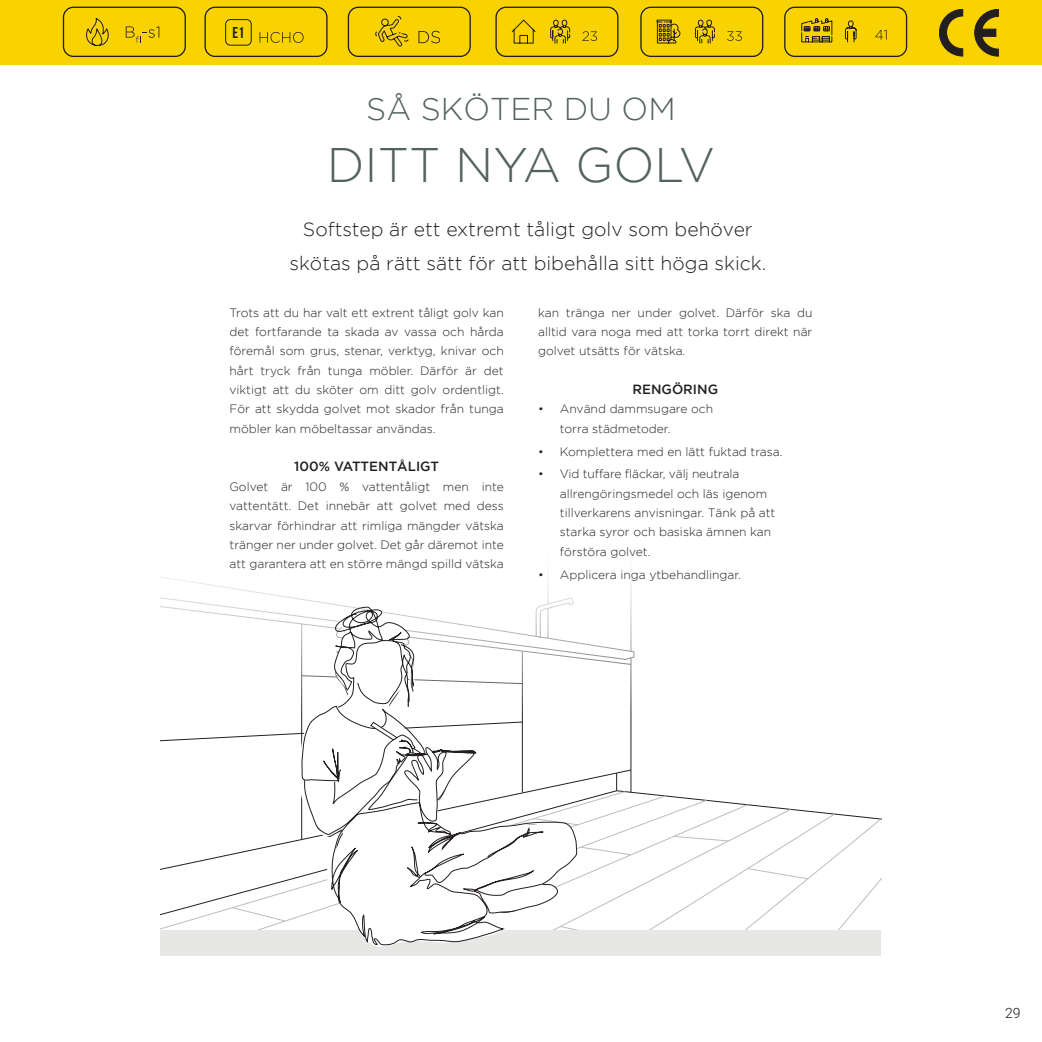
<style>
.page{position:relative;width:1042px;height:1042px;background:#fff}
.page>*{position:absolute;margin:0;border:0;box-sizing:border-box;transform-origin:0 0}
.t1{font:300 48.3px "Gotham";color:#52635a}
.t2{font:300 31.5px "Gotham";color:#52635a}
.t3{font:300 19.43px/33.9px "Gotham";color:#231f20;text-align:center}
.t4{font:700 15.75px "Bebas Neue";color:#231f20}
.t5{font:300 14px "Heebo";color:#15181b}
.t6{font:500 13.3px "Gotham";color:#231f20}
.t7{font:300 12.08px/19.4px "Gotham";color:#231f20;text-align:justify}
</style>
<div class="page">
<hr style="left:630px;top:537px;width:1px;height:255px;background:#231f20">
<hr style="left:548px;top:537px;width:1px;height:105px;background:#231f20">
<svg style="left:634px;top:818px;width:247px;height:112px"></svg>
<svg style="left:673px;top:822px;width:208px;height:108px"></svg>
<div style="left:161px;top:930px;width:720px;height:25px;background:#e7e7e5"></div>
<svg style="left:161px;top:569px;width:473px;height:361px"></svg>
<svg style="left:304px;top:606px;width:273px;height:339px"></svg>
<div style="left:0;top:0;width:1042px;height:64px;background:#f9d202"></div>
<div style="left:784px;top:7px;width:123px;height:50px;border:1px solid #231f20;border-radius:10px"></div>
<div style="left:640px;top:7px;width:123px;height:50px;border:1px solid #231f20;border-radius:10px"></div>
<div style="left:495px;top:7px;width:123px;height:50px;border:1px solid #231f20;border-radius:10px"></div>
<div style="left:348px;top:7px;width:123px;height:50px;border:1px solid #231f20;border-radius:10px"></div>
<div style="left:204px;top:7px;width:123px;height:50px;border:1px solid #231f20;border-radius:10px"></div>
<svg style="left:939px;top:9px;width:24px;height:47px"></svg>
<svg style="left:974px;top:9px;width:24px;height:47px"></svg>
<div style="left:63px;top:7px;width:123px;height:50px;border:1px solid #231f20;border-radius:10px"></div>
<svg style="left:126px;top:26px;width:33px;height:17px"></svg>
<svg style="left:86px;top:18px;width:22px;height:29px"></svg>
<svg style="left:259px;top:32px;width:45px;height:11px"></svg>
<div style="left:225px;top:19px;width:27px;height:27px;border:1px solid #231f20;border-radius:5px"></div>
<svg style="left:418px;top:31px;width:22px;height:12px"></svg>
<svg style="left:375px;top:16px;width:34px;height:31px"></svg>
<svg style="left:582px;top:31px;width:15px;height:10px"></svg>
<svg style="left:511px;top:19px;width:25px;height:25px"></svg>
<svg style="left:550px;top:19px;width:20px;height:25px"></svg>
<svg style="left:695px;top:19px;width:20px;height:25px"></svg>
<svg style="left:656px;top:19px;width:24px;height:25px"></svg>
<svg style="left:727px;top:31px;width:15px;height:10px"></svg>
<svg style="left:801px;top:18px;width:31px;height:25px"></svg>
<svg style="left:875px;top:30px;width:11px;height:10px"></svg>
<svg style="left:845px;top:20px;width:12px;height:23px"></svg>
<h3 class="t4" style="left:232px;top:24px;width:13px">E1</h3>
<h2 class="t2" style="left:366px;top:92px;width:311px">SÅ SKÖTER DU OM</h2>
<h1 class="t1" style="left:327px;top:139px;width:390px">DITT NYA GOLV</h1>
<h3 class="t3" style="left:289px;top:212px;width:478px">Softstep är ett extremt tåligt golv som behöver skötas på rätt sätt för att bibehålla sitt höga skick.</h3>
<p class="t7" style="left:229px;top:302px;width:276px">Trots att du har valt ett extrent tåligt golv kan det fortfarande ta skada av vassa och hårda föremål som grus, stenar, verktyg, knivar och hårt tryck från tunga möbler. Därför är det viktigt att du sköter om ditt golv ordentligt.<br>För att skydda golvet mot skador från tunga möbler kan möbeltassar användas.</p>
<p class="t6" style="left:294px;top:459px;width:146px">100% VATTENTÅLIGT</p>
<p class="t7" style="left:229px;top:477px;width:276px">Golvet är 100 % vattentåligt men inte vattentätt. Det innebär att golvet med dess skarvar förhindrar att rimliga mängder vätska tränger ner under golvet. Det går däremot inte att garantera att en större mängd spilld vätska</p>
<p class="t7" style="left:538px;top:302px;width:276px">kan tränga ner under golvet. Därför ska du alltid vara noga med att torka torrt direkt när golvet utsätts för vätska.</p>
<p class="t6" style="left:632px;top:382px;width:87px">RENGÖRING</p>
<p class="t7" style="left:560px;top:399px;width:155px;text-indent:-22px">• Använd dammsugare och torra städmetoder.</p>
<p class="t7" style="left:538px;top:441px;width:246px">• Komplettera med en lätt fuktad trasa.</p>
<p class="t7" style="left:560px;top:464px;width:217px;text-align:left;text-indent:-22px">• Vid tuffare fläckar, välj neutrala allrengöringsmedel och läs igenom tillverkarens anvisningar. Tänk på att starka syror och basiska ämnen kan förstöra golvet.</p>
<p class="t7" style="left:538px;top:564px;width:204px">• Applicera inga ytbehandlingar.</p>
<p class="t5" style="left:1005px;top:1003px;width:17px">29</p>
</div>
